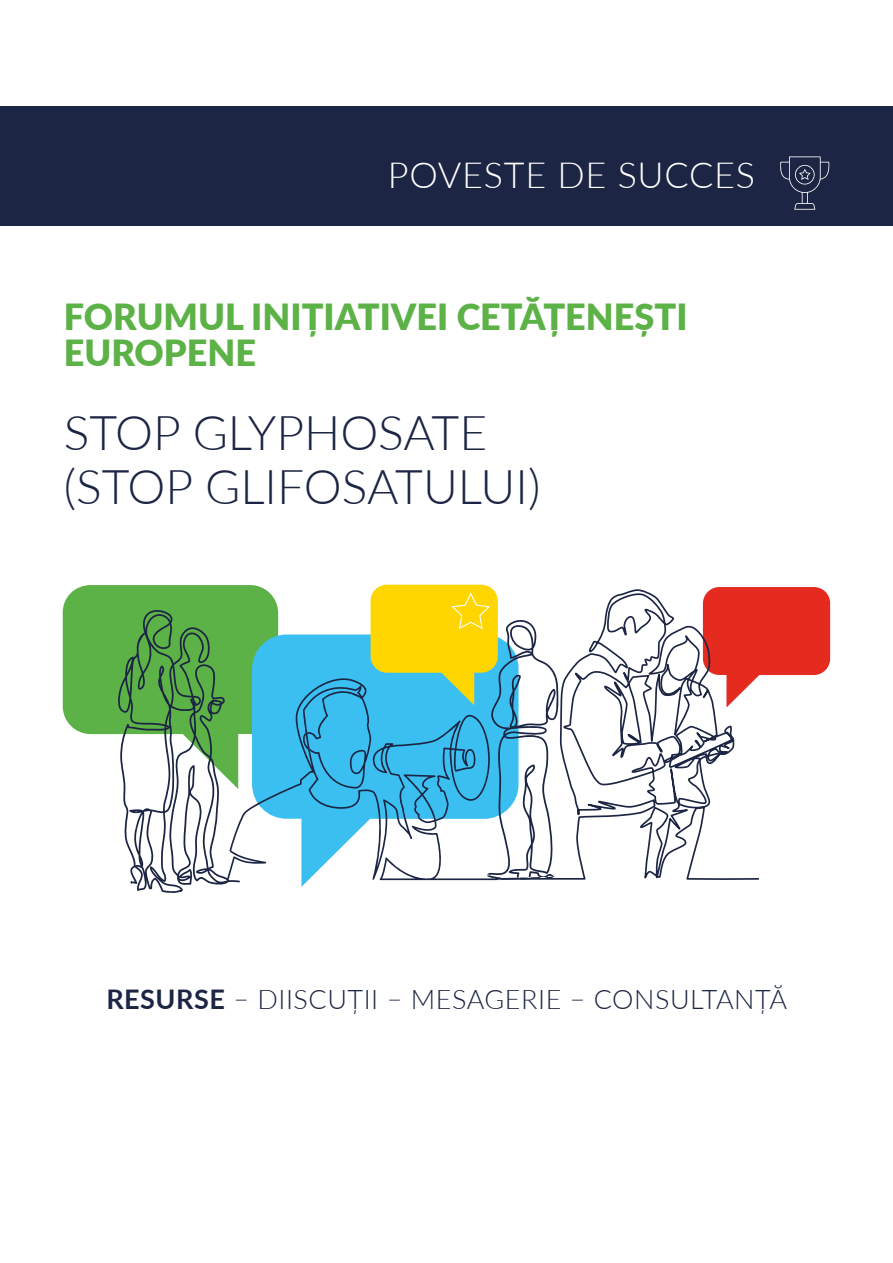
<style>
.page{position:relative;width:893px;height:1263px;background:#fff}
.page>*{position:absolute;margin:0;border:0;box-sizing:border-box;transform-origin:0 0}
.t1{font:300 48px/54px "Lato";color:#1c2543}
.t2{font:900 36px/36px "Lato";color:#5cb246}
.t3{font:300 36px "Lato";letter-spacing:.02em;color:#fff}
.t4{font:300 27px "Lato";letter-spacing:.02em;color:#1c2543}
.s1{font-weight:700}
</style>
<div class="page">
<div style="left:0;top:106px;width:893px;height:119px;background:#1c2543"></div>
<svg style="left:278px;top:634px;width:216px;height:253px;fill:#3abff0"></svg>
<div style="left:714px;top:587px;width:116px;height:89px;background:#e52a20"></div>
<svg style="left:494px;top:588px;width:267px;height:293px"></svg>
<svg style="left:63px;top:585px;width:215px;height:308px"></svg>
<svg style="left:226px;top:676px;width:145px;height:204px;fill:#3abff0"></svg>
<svg style="left:371px;top:585px;width:188px;height:295px"></svg>
<svg style="left:780px;top:156px;width:50px;height:54px"></svg>
<h2 class="t3" style="left:388px;top:150px;width:369px">POVESTE DE SUCCES</h2>
<h2 class="t2" style="left:64px;top:298px;width:625px">FORUMUL INIȚIATIVEI CETĂȚENEȘTI<br>EUROPENE</h2>
<h1 class="t1" style="left:64px;top:404px;width:478px">STOP GLYPHOSATE (STOP GLIFOSATULUI)</h1>
<p class="t4" style="left:106px;top:981px;width:682px"><span class="s1">RESURSE</span> – DIISCUȚII – MESAGERIE – CONSULTANȚĂ</p>
</div>
